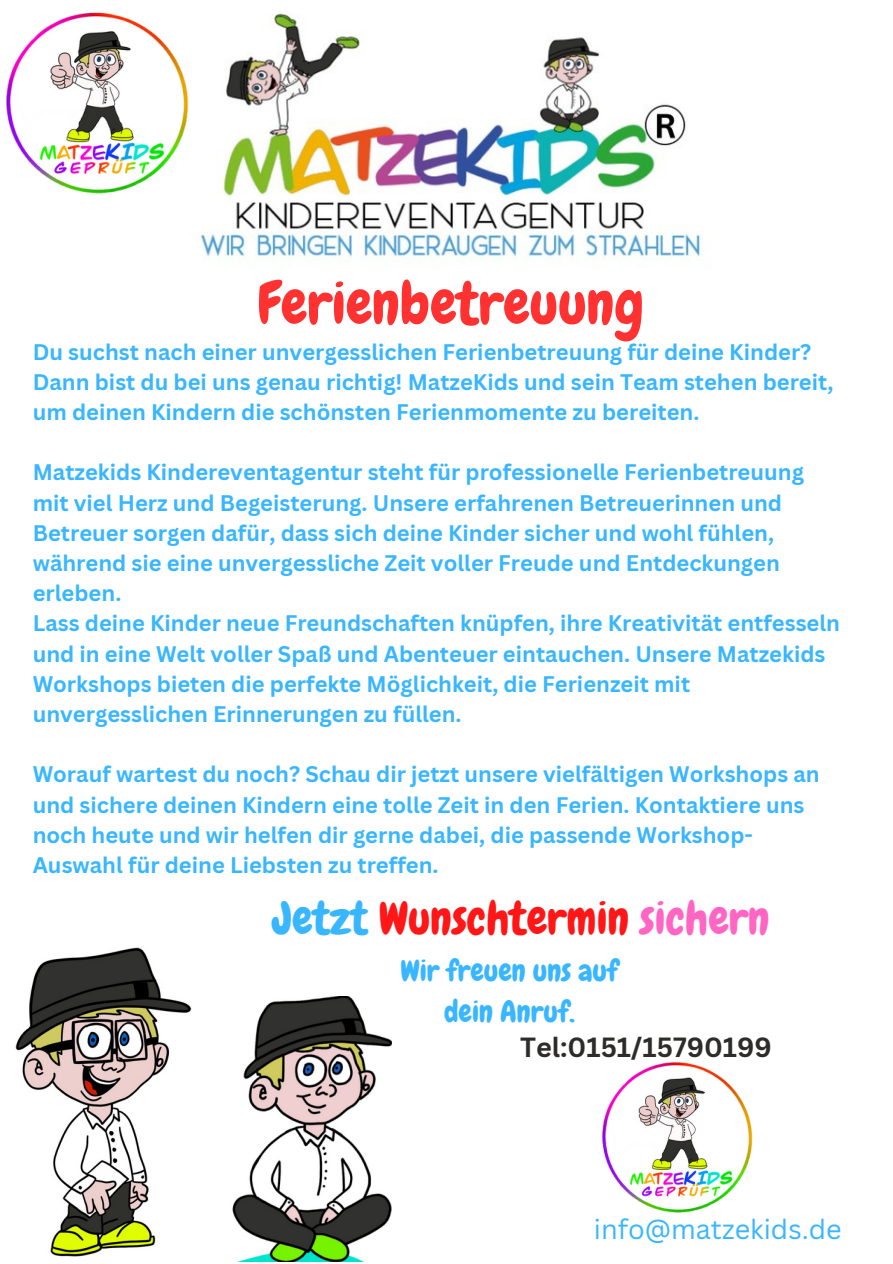
<style>
.page{position:relative;width:893px;height:1264px;background:#fff}
.page>*{position:absolute;margin:0;border:0;box-sizing:border-box;transform-origin:0 0}
.t1{font:58.65px "Chewy";color:#ff3131}
.t2{font:45.9px "Chewy";color:#ff1616}
.t3{font:30px "Chewy";color:#38b6ff}
.t4{font:27px "Canva Sans";color:#38b6ff}
.t5{font:700 27px "Canva Sans";color:#2d2c29}
.t6{font:700 21.9px/30.2px "Canva Sans";color:#38b6ff}
.s1{color:#38b6ff}
.s2{color:#ff66c4}
</style>
<div class="page">
<img style="left:188px;top:13px;width:514px;height:248px">
<img style="left:6px;top:12px;width:182px;height:182px">
<img style="left:602px;top:1062px;width:150px;height:151px">
<img style="left:15px;top:947px;width:267px;height:315px">
<img style="left:231px;top:996px;width:160px;height:265px">
<p class="t1" style="left:257px;top:266px;width:388px">Ferienbetreuung</p>
<p class="t6" style="left:33px;top:336px;width:802px">Du suchst nach einer unvergesslichen Ferienbetreuung für deine Kinder?<br>Dann bist du bei uns genau richtig! MatzeKids und sein Team stehen bereit, um deinen Kindern die schönsten Ferienmomente zu bereiten.</p>
<p class="t6" style="left:33px;top:457px;width:772px">Matzekids Kindereventagentur steht für professionelle Ferienbetreuung mit viel Herz und Begeisterung. Unsere erfahrenen Betreuerinnen und Betreuer sorgen dafür, dass sich deine Kinder sicher und wohl fühlen, während sie eine unvergessliche Zeit voller Freude und Entdeckungen erleben.</p>
<p class="t6" style="left:33px;top:607px;width:808px">Lass deine Kinder neue Freundschaften knüpfen, ihre Kreativität entfesseln und in eine Welt voller Spaß und Abenteuer eintauchen. Unsere Matzekids Workshops bieten die perfekte Möglichkeit, die Ferienzeit mit unvergesslichen Erinnerungen zu füllen.</p>
<p class="t6" style="left:33px;top:758px;width:788px">Worauf wartest du noch? Schau dir jetzt unsere vielfältigen Workshops an und sichere deinen Kindern eine tolle Zeit in den Ferien. Kontaktiere uns noch heute und wir helfen dir gerne dabei, die passende Workshop-Auswahl für deine Liebsten zu treffen.</p>
<p class="t2" style="left:273px;top:889px;width:498px"><span class="s1">Jetzt</span> Wunschtermin <span class="s2">sichern</span></p>
<p class="t3" style="left:400px;top:951px;width:219px">Wir freuen uns auf</p>
<p class="t3" style="left:444px;top:992px;width:132px">dein Anruf.</p>
<p class="t5" style="left:520px;top:1028px;width:253px">Tel:0151/15790199</p>
<p class="t4" style="left:593px;top:1210px;width:249px">info@matzekids.de</p>
</div>
